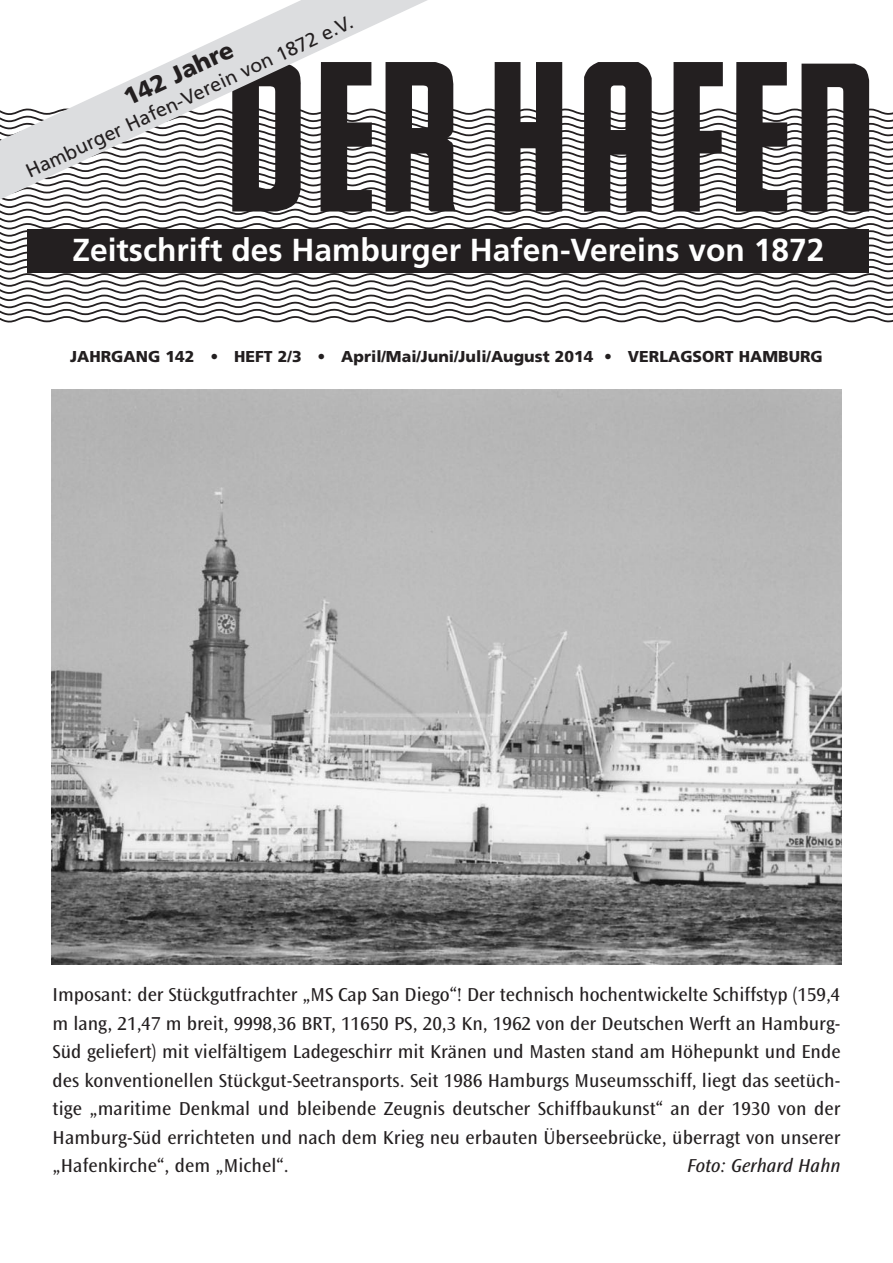
<style>
.page{position:relative;width:893px;height:1263px;background:#fff}
.page>*{position:absolute;margin:0;border:0;box-sizing:border-box;transform-origin:0 0}
.t1{font:700 31.8px "Frutiger";color:#fff}
.t2{font:900 24px "Frutiger LT Std";color:#231f20}
.t3{font:19.5px/28.5px "Ocean Sans Std";letter-spacing:.005em;color:#231f20;text-align:justify}
.t4{font:19.5px "Frutiger LT Std";color:#231f20}
.t5{font:italic 19.5px "Ocean Sans Std";color:#231f20}
.t6{font:900 15.75px "Frutiger LT Std";color:#231f20}
</style>
<div class="page">
<svg style="left:0;top:107px;width:893px;height:215px"></svg>
<svg style="left:321px;top:200px;width:51px;height:11px"></svg>
<svg style="left:495px;top:62px;width:67px;height:149px;background:#454243"></svg>
<svg style="left:736px;top:62px;width:51px;height:149px"></svg>
<svg style="left:673px;top:62px;width:50px;height:149px"></svg>
<svg style="left:801px;top:64px;width:68px;height:147px;background:#484545"></svg>
<svg style="left:232px;top:200px;width:69px;height:11px"></svg>
<svg style="left:386px;top:200px;width:70px;height:11px"></svg>
<svg style="left:584px;top:62px;width:68px;height:149px;background:#413d3e"></svg>
<div style="left:27px;top:229px;width:842px;height:44px;background:#231f20"></div>
<svg style="left:0;top:0;width:459px;height:200px"></svg>
<img style="left:51px;top:390px;width:791px;height:574px">
<p class="t4" style="left:24px;top:165px;width:360px;rotate:-25deg">Hamburger Hafen-Verein von 1872 e.V.</p>
<p class="t2" style="left:121px;top:90px;width:120px;rotate:-25deg">142 Jahre</p>
<h1 class="t1" style="left:72px;top:237px;width:754px">Zeitschrift des Hamburger Hafen-Vereins von 1872</h1>
<p class="t6" style="left:70px;top:350px;width:754px">JAHRGANG 142 • HEFT 2/3 • April/Mai/Juni/Juli/August 2014 • VERLAGSORT HAMBURG</p>
<p class="t3" style="left:53px;top:981px;width:789px">Imposant: der Stückgutfrachter „MS Cap San Diego“! Der technisch hochentwickelte Schiffstyp (159,4 m lang, 21,47 m breit, 9998,36 BRT, 11650 PS, 20,3 Kn, 1962 von der Deutschen Werft an Hamburg-Süd geliefert) mit vielfältigem Ladegeschirr mit Kränen und Masten stand am Höhepunkt und Ende des konventionellen Stückgut-Seetransports. Seit 1986 Hamburgs Museumsschiff, liegt das seetüch&shy;tige „maritime Denkmal und bleibende Zeugnis deutscher Schiffbaukunst“ an der 1930 von der Hamburg-Süd errichteten und nach dem Krieg neu erbauten Überseebrücke, überragt von unserer „Hafenkirche“, dem „Michel“.</p>
<p class="t5" style="left:687px;top:1158px;width:155px">Foto: Gerhard Hahn</p>
</div>
